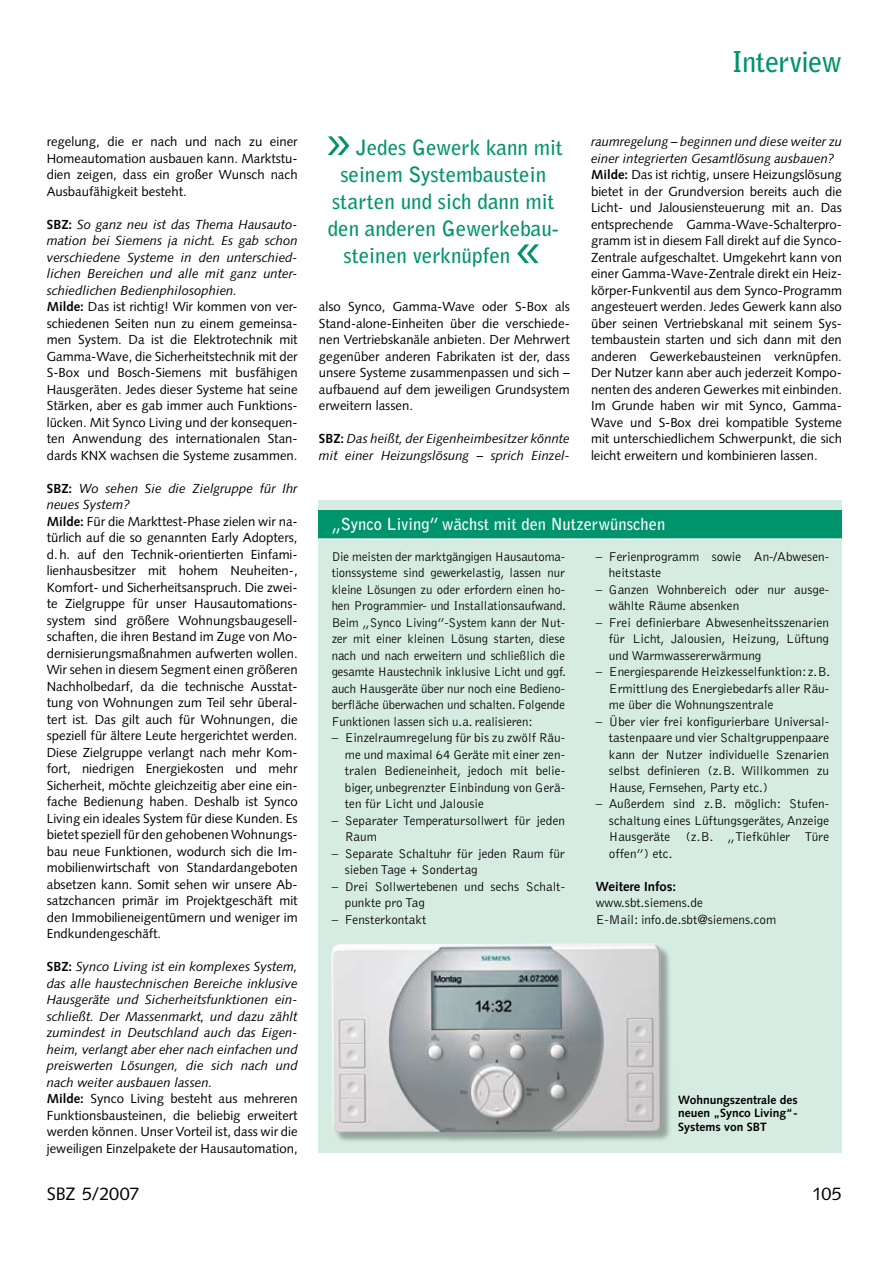
<style>
.page{position:relative;width:893px;height:1263px;background:#fff}
.page>*{position:absolute;margin:0;border:0;box-sizing:border-box;transform-origin:0 0}
.t1{font:300 60px "Bell Gothic Std";color:#00946c}
.t2{font:700 28.5px "Bell Gothic Std";letter-spacing:-.03em;color:#00946c}
.t3{font:700 21px "Bell Gothic Std";color:#00946c}
.t4{font:18px "Syntax LT Std";letter-spacing:-.01em;color:#000}
.t5{font:700 16.5px "Bell Gothic Std";color:#fff}
.t6{font:13.2px/16.5px "Syntax LT Std";color:#000}
.t7{font:300 13.2px/16.5px "Bell Gothic Std";color:#000;text-align:justify}
.t8{font:italic 13.2px/16.5px "Syntax LT Std";color:#000}
.t9{font:700 13.2px "Syntax LT Std";color:#000}
.t10{font:700 12px/13.5px "Syntax LT Std";color:#000;text-align:justify}
.s1{font-weight:700}
.s2{font-style:italic}
.s3{font-weight:700;font-style:normal}
.s4{font-style:normal}
</style>
<div class="page">
<div style="left:319px;top:500px;width:523px;height:653px;background:#d6ebe1"></div>
<div style="left:319px;top:510px;width:523px;height:28px;background:#00946c"></div>
<hr style="left:306px;top:538px;width:536px;height:2px;background:#fff">
<div style="left:332px;top:944px;width:341px;height:200px;background:#000;opacity:.3"></div>
<img style="left:331px;top:943px;width:330px;height:189px">
<h2 class="t2" style="left:732px;top:45px;width:111px">Interview</h2>
<p class="t6" style="left:47px;top:133px;width:252px;text-align:justify">regelung, die er nach und nach zu einer Homeautomation ausbauen kann. Marktstu&shy;dien zeigen, dass ein großer Wunsch nach Ausbaufähigkeit besteht.</p>
<p class="t6" style="left:47px;top:216px;width:252px"><span class="s1">SBZ:</span> <span class="s2">So ganz neu ist das Thema Hausauto&shy;mation bei Siemens ja nicht. Es gab schon verschiedene Systeme in den unterschied&shy;lichen Bereichen und alle mit ganz unter&shy;schiedlichen Bedienphilosophien.<br></span><span class="s1">Milde:</span> Das ist richtig! Wir kommen von ver&shy;schiedenen Seiten nun zu einem gemeinsa&shy;men System. Da ist die Elektrotechnik mit Gamma-Wave, die Sicherheitstechnik mit der S-Box und Bosch-Siemens mit busfähigen Hausgeräten. Jedes dieser Systeme hat seine Stärken, aber es gab immer auch Funktions&shy;lücken. Mit Synco Living und der konsequen&shy;ten Anwendung des internationalen Stan&shy;dards KNX wachsen die Systeme zusammen.</p>
<p class="t6" style="left:47px;top:480px;width:252px"><span class="s1">SBZ:</span> <span class="s2">Wo sehen Sie die Zielgruppe für Ihr neues System?<br></span><span class="s1">Milde:</span> Für die Markttest-Phase zielen wir na&shy;türlich auf die so genannten Early Adopters, d.h. auf den Technik-orientierten Einfami&shy;lienhausbesitzer mit hohem Neuheiten-, Komfort- und Sicherheitsanspruch. Die zwei&shy;te Zielgruppe für unser Hausautomations&shy;system sind größere Wohnungsbaugesell&shy;schaften, die ihren Bestand im Zuge von Mo&shy;dernisierungsmaßnahmen aufwerten wollen.<br>Wir sehen in diesem Segment einen größeren Nachholbedarf, da die technische Ausstat&shy;tung von Wohnungen zum Teil sehr überal&shy;tert ist. Das gilt auch für Wohnungen, die speziell für ältere Leute hergerichtet werden.<br>Diese Zielgruppe verlangt nach mehr Kom&shy;fort, niedrigen Energiekosten und mehr Sicherheit, möchte gleichzeitig aber eine ein&shy;fache Bedienung haben. Deshalb ist Synco Living ein ideales System für diese Kunden. Es bietet speziell für den gehobenen Wohnungs&shy;bau neue Funktionen, wodurch sich die Im&shy;mobilienwirtschaft von Standardangeboten absetzen kann. Somit sehen wir unsere Ab&shy;satzchancen primär im Projektgeschäft mit den Immobilieneigentümern und weniger im Endkundengeschäft.</p>
<p class="t8" style="left:47px;top:958px;width:252px"><span class="s3">SBZ:</span> Synco Living ist ein komplexes System, das alle haustechnischen Bereiche inklusive Hausgeräte und Sicherheitsfunktionen ein&shy;schließt. Der Massenmarkt, und dazu zählt zumindest in Deutschland auch das Eigen&shy;heim, verlangt aber eher nach einfachen und preiswerten Lösungen, die sich nach und nach weiter ausbauen lassen.<br><span class="s3">Milde:</span> <span class="s4">Synco Living besteht aus mehreren Funktionsbausteinen, die beliebig erweitert werden können. Unser Vorteil ist, dass wir die jeweiligen Einzelpakete der Hausautomation,</span></p>
<h1 class="t1" style="left:324px;top:108px;width:31px">»</h1>
<h3 class="t3" style="left:356px;top:135px;width:208px">Jedes Gewerk kann mit</h3>
<h3 class="t3" style="left:340px;top:162px;width:207px">seinem Systembaustein</h3>
<h3 class="t3" style="left:332px;top:189px;width:224px">starten und sich dann mit</h3>
<h3 class="t3" style="left:328px;top:216px;width:233px">den anderen Gewerkebau-</h3>
<h3 class="t3" style="left:344px;top:243px;width:168px">steinen verknüpfen</h3>
<h1 class="t1" style="left:513px;top:216px;width:31px">«</h1>
<p class="t6" style="left:319px;top:298px;width:252px;text-align:justify">also Synco, Gamma-Wave oder S-Box als Stand-alone-Einheiten über die verschiede&shy;nen Vertriebskanäle anbieten. Der Mehrwert gegenüber anderen Fabrikaten ist der, dass unsere Systeme zusammenpassen und sich – aufbauend auf dem jeweiligen Grundsystem erweitern lassen.</p>
<p class="t8" style="left:319px;top:430px;width:252px"><span class="s3">SBZ:</span> Das heißt, der Eigenheimbesitzer könnte mit einer Heizungslösung – sprich Einzel-</p>
<p class="t6" style="left:591px;top:133px;width:252px"><span class="s2">raumregelung – beginnen und diese weiter zu einer integrierten Gesamtlösung ausbauen?<br></span><span class="s1">Milde:</span> Das ist richtig, unsere Heizungslösung bietet in der Grundversion bereits auch die Licht- und Jalousiensteuerung mit an. Das entsprechende Gamma-Wave-Schalterpro&shy;gramm ist in diesem Fall direkt auf die Synco-Zentrale aufgeschaltet. Umgekehrt kann von einer Gamma-Wave-Zentrale direkt ein Heiz&shy;körper-Funkventil aus dem Synco-Programm angesteuert werden. Jedes Gewerk kann also über seinen Vertriebskanal mit seinem Sys&shy;tembaustein starten und sich dann mit den anderen Gewerkebausteinen verknüpfen.<br>Der Nutzer kann aber auch jederzeit Kompo&shy;nenten des anderen Gewerkes mit einbinden.<br>Im Grunde haben wir mit Synco, Gamma-Wave und S-Box drei kompatible Systeme mit unterschiedlichem Schwerpunkt, die sich leicht erweitern und kombinieren lassen.</p>
<p class="t5" style="left:332px;top:514px;width:335px">„Synco Living” wächst mit den Nutzerwünschen</p>
<p class="t7" style="left:332px;top:548px;width:236px">Die meisten der marktgängigen Hausautoma&shy;tionssysteme sind gewerkelastig, lassen nur kleine Lösungen zu oder erfordern einen ho&shy;hen Programmier- und Installationsaufwand.<br>Beim „Synco Living”-System kann der Nut&shy;zer mit einer kleinen Lösung starten, diese nach und nach erweitern und schließlich die gesamte Haustechnik inklusive Licht und ggf. auch Hausgeräte über nur noch eine Bedieno&shy;berfläche überwachen und schalten. Folgende Funktionen lassen sich u. a. realisieren:</p>
<p class="t7" style="left:345px;top:730px;width:222px;text-indent:-13px">– Einzelraumregelung für bis zu zwölf Räu&shy;me und maximal 64 Geräte mit einer zen&shy;tralen Bedieneinheit, jedoch mit belie&shy;biger, unbegrenzter Einbindung von Gerä&shy;ten für Licht und Jalousie</p>
<p class="t7" style="left:345px;top:812px;width:222px;text-indent:-13px">– Separater Temperatursollwert für jeden<br>Raum</p>
<p class="t7" style="left:345px;top:845px;width:222px;text-indent:-13px">– Separate Schaltuhr für jeden Raum für sieben Tage + Sondertag</p>
<p class="t7" style="left:345px;top:878px;width:222px;text-indent:-13px">– Drei Sollwertebenen und sechs Schalt&shy;punkte pro Tag</p>
<p class="t7" style="left:332px;top:911px;width:96px">– Fensterkontakt</p>
<p class="t7" style="left:609px;top:548px;width:222px;text-indent:-13px">– Ferienprogramm sowie An-/Abwesen&shy;heitstaste</p>
<p class="t7" style="left:609px;top:581px;width:222px;text-indent:-13px">– Ganzen Wohnbereich oder nur ausge&shy;wählte Räume absenken</p>
<p class="t7" style="left:609px;top:614px;width:222px;text-indent:-13px">– Frei definierbare Abwesenheitssze-narien für Licht, Jalousien, Heizung, Lüftung und Warmwassererwärmung</p>
<p class="t7" style="left:609px;top:664px;width:223px;text-indent:-13px">– Energiesparende Heizkesselfunktion:z. B.<br>Ermittlung des Energiebedarfs aller Räu&shy;me über die Wohnungszentrale</p>
<p class="t7" style="left:609px;top:713px;width:222px;text-indent:-13px">– Über vier frei konfigurierbare Universal&shy;tastenpaare und vier Schaltgruppenpaare kann der Nutzer individuelle Szenarien selbst definieren (z. B. Willkommen zu Hause, Fernsehen, Party etc.)</p>
<p class="t7" style="left:609px;top:796px;width:222px;text-indent:-13px">– Außerdem sind z. B. möglich: Stufen&shy;schaltung eines Lüftungsgerätes, Anzeige Hausgeräte (z. B. „Tiefkühler Türe offen”) etc.</p>
<p class="t9" style="left:596px;top:879px;width:82px">Weitere Infos:</p>
<p class="t7" style="left:596px;top:895px;width:182px">www.sbt.siemens.de<br>E-Mail: info.de.sbt@siemens.com</p>
<p class="t10" style="left:678px;top:1093px;width:121px">Wohnungszentrale des neuen „Synco Living“- Systems von SBT</p>
<h3 class="t4" style="left:47px;top:1183px;width:94px">SBZ 5/2007</h3>
<h3 class="t4" style="left:812px;top:1183px;width:31px">105</h3>
</div>
